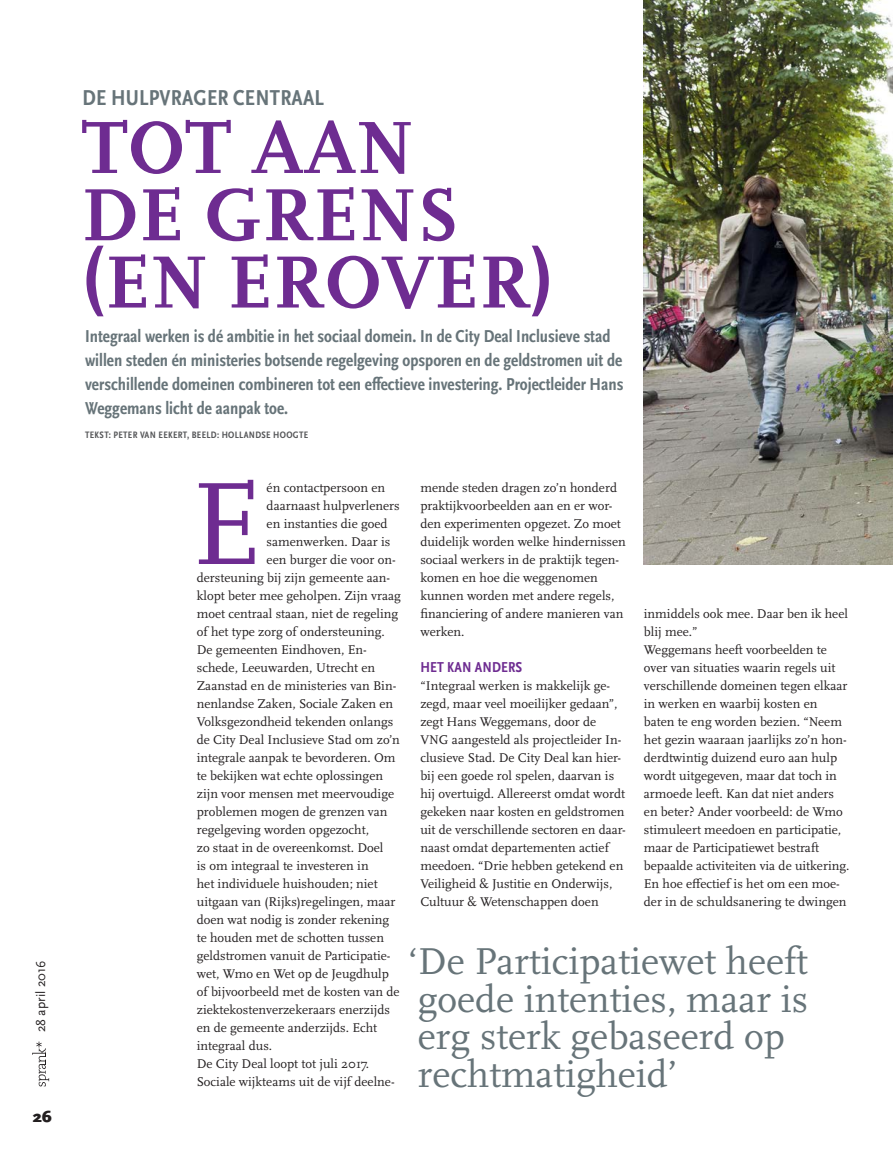
<style>
.page{position:relative;width:893px;height:1149px;background:#fff}
.page>*{position:absolute;margin:0;border:0;box-sizing:border-box;transform-origin:0 0}
.t1{font:122.25px "Scala OT";color:#6e2c91}
.t2{font:700 77.1px/67.2px "Scala OT";letter-spacing:.01em;color:#6e2c91}
.t3{font:39px/37.5px "Scala OT";color:#677479}
.t4{font:700 condensed 22.5px "Scala Sans OT";letter-spacing:.01em;color:#677479}
.t5{font:700 condensed 18px/24px "Scala Sans OT";color:#677479}
.t6{font:900 16.5px "Scala Sans OT";color:#231f20}
.t7{font:700 condensed 15px "Scala Sans OT";letter-spacing:.01em;color:#6e2c91}
.t8{font:13.5px "Scala Sans OT";color:#231f20}
.t9{font:13.2px/18px "Scala OT";color:#231f20}
.t10{font:700 condensed 9.75px "Scala Sans OT";letter-spacing:.035em;color:#57585a}
</style>
<div class="page">
<img style="left:644px;top:0;width:249px;height:564px">
<svg style="left:32px;top:1041px;width:17px;height:45px"></svg>
<p class="t8" style="left:34px;top:1032px;width:73px;rotate:-90deg">28 april 2016</p>
<p class="t6" style="left:33px;top:1107px;width:21px">26</p>
<h3 class="t4" style="left:83px;top:85px;width:243px">DE HULPVRAGER CENTRAAL</h3>
<h2 class="t2" style="left:81px;top:115px;width:474px">TOT AAN<br>DE GRENS (EN EROVER)</h2>
<p class="t5" style="left:85px;top:324px;width:540px">Integraal werken is dé ambitie in het sociaal domein. In de City Deal Inclusieve stad willen steden én ministeries botsende regelgeving opsporen en de geldstromen uit de verschillende domeinen combineren tot een effectieve investering. Projectleider Hans Weggemans licht de aanpak toe.</p>
<p class="t10" style="left:85px;top:429px;width:225px">TEKST: PETER VAN EEKERT, BEELD: HOLLANDSE HOOGTE</p>
<h1 class="t1" style="left:191px;top:457px;width:73px">E</h1>
<p class="t9" style="left:267px;top:479px;width:120px">én contactpersoon en</p>
<p class="t9" style="left:267px;top:497px;width:135px">daarnaast hulpverleners</p>
<p class="t9" style="left:267px;top:515px;width:122px">en instanties die goed</p>
<p class="t9" style="left:267px;top:533px;width:125px">samenwerken. Daar is</p>
<p class="t9" style="left:267px;top:551px;width:131px">een burger die voor on-</p>
<p class="t9" style="left:197px;top:569px;width:195px">dersteuning bij zijn gemeente aan-</p>
<p class="t9" style="left:197px;top:587px;width:206px">klopt beter mee geholpen. Zijn vraag</p>
<p class="t9" style="left:197px;top:605px;width:203px">moet centraal staan, niet de regeling</p>
<p class="t9" style="left:197px;top:623px;width:189px">of het type zorg of ondersteuning.</p>
<p class="t9" style="left:197px;top:641px;width:171px">De gemeenten Eindhoven, En-</p>
<p class="t9" style="left:197px;top:659px;width:180px">schede, Leeuwarden, Utrecht en</p>
<p class="t9" style="left:197px;top:677px;width:201px">Zaanstad en de ministeries van Bin-</p>
<p class="t9" style="left:197px;top:695px;width:198px">nenlandse Zaken, Sociale Zaken en</p>
<p class="t9" style="left:197px;top:713px;width:198px">Volksgezondheid tekenden onlangs</p>
<p class="t9" style="left:197px;top:731px;width:205px">de City Deal Inclusieve Stad om zo’n</p>
<p class="t9" style="left:197px;top:749px;width:200px">integrale aanpak te bevorderen. Om</p>
<p class="t9" style="left:197px;top:767px;width:188px">te bekijken wat echte oplossingen</p>
<p class="t9" style="left:197px;top:785px;width:199px">zijn voor mensen met meervoudige</p>
<p class="t9" style="left:197px;top:803px;width:192px">problemen mogen de grenzen van</p>
<p class="t9" style="left:197px;top:821px;width:174px">regelgeving worden opgezocht,</p>
<p class="t9" style="left:197px;top:839px;width:188px">zo staat in de overeenkomst. Doel</p>
<p class="t9" style="left:197px;top:857px;width:173px">is om integraal te investeren in</p>
<p class="t9" style="left:197px;top:875px;width:182px">het individuele huishouden; niet</p>
<p class="t9" style="left:197px;top:893px;width:200px">uitgaan van (Rijks)regelingen, maar</p>
<p class="t9" style="left:197px;top:911px;width:194px">doen wat nodig is zonder rekening</p>
<p class="t9" style="left:197px;top:929px;width:189px">te houden met de schotten tussen</p>
<p class="t9" style="left:197px;top:947px;width:195px">geldstromen vanuit de Participatie-</p>
<p class="t9" style="left:197px;top:965px;width:194px">wet, Wmo en Wet op de Jeugdhulp</p>
<p class="t9" style="left:197px;top:983px;width:204px">of bijvoorbeeld met de kosten van de</p>
<p class="t9" style="left:197px;top:1001px;width:195px">ziektekostenverzekeraars enerzijds</p>
<p class="t9" style="left:197px;top:1019px;width:182px">en de gemeente anderzijds. Echt</p>
<p class="t9" style="left:197px;top:1037px;width:77px">integraal dus.</p>
<p class="t9" style="left:197px;top:1055px;width:174px">De City Deal loopt tot juli 2017.</p>
<p class="t9" style="left:197px;top:1073px;width:199px">Sociale wijkteams uit de vijf deelne-</p>
<p class="t9" style="left:420px;top:479px;width:207px">mende steden dragen zo’n honderd praktijkvoorbeelden aan en er wor&shy;den experimenten opgezet. Zo moet duidelijk worden welke hindernissen sociaal werkers in de praktijk tegen&shy;komen en hoe die weggenomen kunnen worden met andere regels, financiering of andere manieren van werken.</p>
<p class="t7" style="left:420px;top:658px;width:103px">HET KAN ANDERS</p>
<p class="t9" style="left:420px;top:677px;width:207px">“Integraal werken is makkelijk ge&shy;zegd, maar veel moeilijker gedaan”, zegt Hans Weggemans, door de VNG aangesteld als projectleider In&shy;clusieve Stad. De City Deal kan hier&shy;bij een goede rol spelen, daarvan is hij overtuigd. Allereerst omdat wordt gekeken naar kosten en geldstromen uit de verschillende sectoren en daar&shy;naast omdat departementen actief meedoen. “Drie hebben getekend en Veiligheid &amp; Justitie en Onderwijs, Cultuur &amp; Wetenschappen doen</p>
<p class="t9" style="left:644px;top:605px;width:207px">inmiddels ook mee. Daar ben ik heel blij mee.”<br>Weggemans heeft voorbeelden te over van situaties waarin regels uit verschillende domeinen tegen elkaar in werken en waarbij kosten en baten te eng worden bezien. “Neem het gezin waaraan jaarlijks zo’n hon&shy;derdtwintig duizend euro aan hulp wordt uitgegeven, maar dat toch in armoede leeft. Kan dat niet anders en beter? Ander voorbeeld: de Wmo stimuleert meedoen en participatie, maar de Participatiewet bestraft bepaalde activiteiten via de uitkering.<br>En hoe effectief is het om een moe&shy;der in de schuldsanering te dwingen</p>
<h3 class="t3" style="left:408px;top:943px;width:402px">‘De Participatiewet heeft goede intenties, maar is erg sterk gebaseerd op rechtmatigheid’</h3>
</div>
